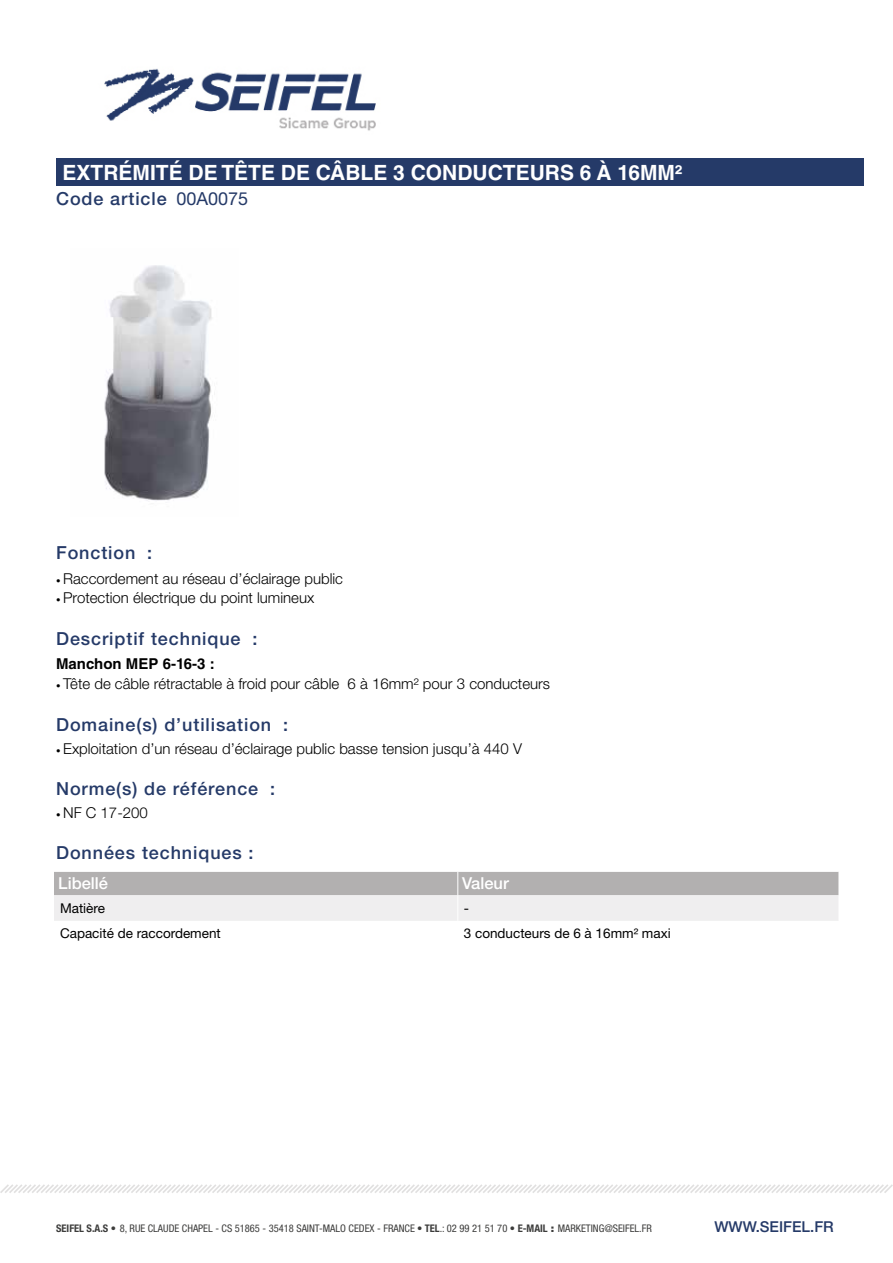
<style>
.page{position:relative;width:893px;height:1263px;background:#fff}
.page>*{position:absolute;margin:0;border:0;box-sizing:border-box;transform-origin:0 0}
.t1{font:700 21px "Helvetica LT Std";color:#fff}
.t2{font:500 18px "Helvetica Neue LT Std";letter-spacing:.05em;color:#253a68}
.t3{font:18px "Helvetica Neue LT Std";color:#253a68}
.t4{font:500 16.5px "Helvetica Neue LT Std";color:#fff}
.t5{font:300 15px "Helvetica Neue LT Std";color:#000}
.t6{font:700 15px "Helvetica LT Std";color:#000}
.t7{font:500 15px "Helvetica Neue LT Std";color:#253a68}
.t8{font:13.5px "Helvetica Neue LT Std";color:#000}
.t9{font:condensed 10.5px "Helvetica Neue LT Std";color:#3c3c3b}
.s1{font-size:9px}
.s2{font-weight:700}
.s3{font-weight:900;font-stretch:normal}
</style>
<div class="page">
<img style="left:104px;top:68px;width:272px;height:63px">
<svg style="left:0;top:1184px;width:893px;height:9px"></svg>
<div style="left:56px;top:158px;width:807px;height:28px;background:#253a68"></div>
<svg style="left:54px;top:872px;width:785px;height:49px;background:#d2d0d1"></svg>
<img style="left:104px;top:265px;width:108px;height:236px">
<h1 class="t1" style="left:63px;top:160px;width:621px">EXTRÉMITÉ DE TÊTE DE CÂBLE 3 CONDUCTEURS 6 À 16MM²</h1>
<p class="t2" style="left:56px;top:188px;width:112px">Code article</p>
<p class="t3" style="left:176px;top:188px;width:73px">00A0075</p>
<p class="t2" style="left:56px;top:542px;width:98px">Fonction :</p>
<p class="t5" style="left:56px;top:569px;width:288px"><span class="s1">•</span> Raccordement au réseau d’éclairage public</p>
<p class="t5" style="left:56px;top:589px;width:260px"><span class="s1">•</span> Protection électrique du point lumineux</p>
<p class="t2" style="left:56px;top:628px;width:203px">Descriptif technique :</p>
<p class="t6" style="left:56px;top:655px;width:160px">Manchon MEP 6-16-3 :</p>
<p class="t5" style="left:56px;top:674px;width:496px"><span class="s1">•</span> Tête de câble rétractable à froid pour câble 6 à 16mm² pour 3 conducteurs</p>
<p class="t2" style="left:56px;top:713px;width:233px">Domaine(s) d’utilisation :</p>
<p class="t5" style="left:56px;top:739px;width:467px"><span class="s1">•</span> Exploitation d’un réseau d’éclairage public basse tension jusqu’à 440 V</p>
<p class="t2" style="left:56px;top:778px;width:220px">Norme(s) de référence :</p>
<p class="t5" style="left:56px;top:804px;width:93px"><span class="s1">•</span> NF C 17-200</p>
<p class="t2" style="left:56px;top:842px;width:199px">Données techniques :</p>
<p class="t4" style="left:58px;top:874px;width:51px">Libellé</p>
<p class="t4" style="left:462px;top:874px;width:48px">Valeur</p>
<p class="t8" style="left:60px;top:900px;width:47px">Matière</p>
<p class="t8" style="left:464px;top:900px;width:7px">-</p>
<p class="t8" style="left:60px;top:925px;width:162px">Capacité de raccordement</p>
<p class="t8" style="left:464px;top:925px;width:208px">3 conducteurs de 6 à 16mm² maxi</p>
<p class="t9" style="left:56px;top:1222px;width:597px"><span class="s2">SEIFEL S.A.S</span> <span class="s3">•</span> 8, RUE CLAUDE CHAPEL - CS 51865 - 35418 SAINT-MALO CEDEX - FRANCE • <span class="s2">TEL</span>.: 02 99 21 51 70 • <span class="s2">E-MAIL</span> <span class="s3">:</span> MARKETING@SEIFEL.FR</p>
<p class="t7" style="left:714px;top:1218px;width:121px">WWW.SEIFEL.FR</p>
</div>
